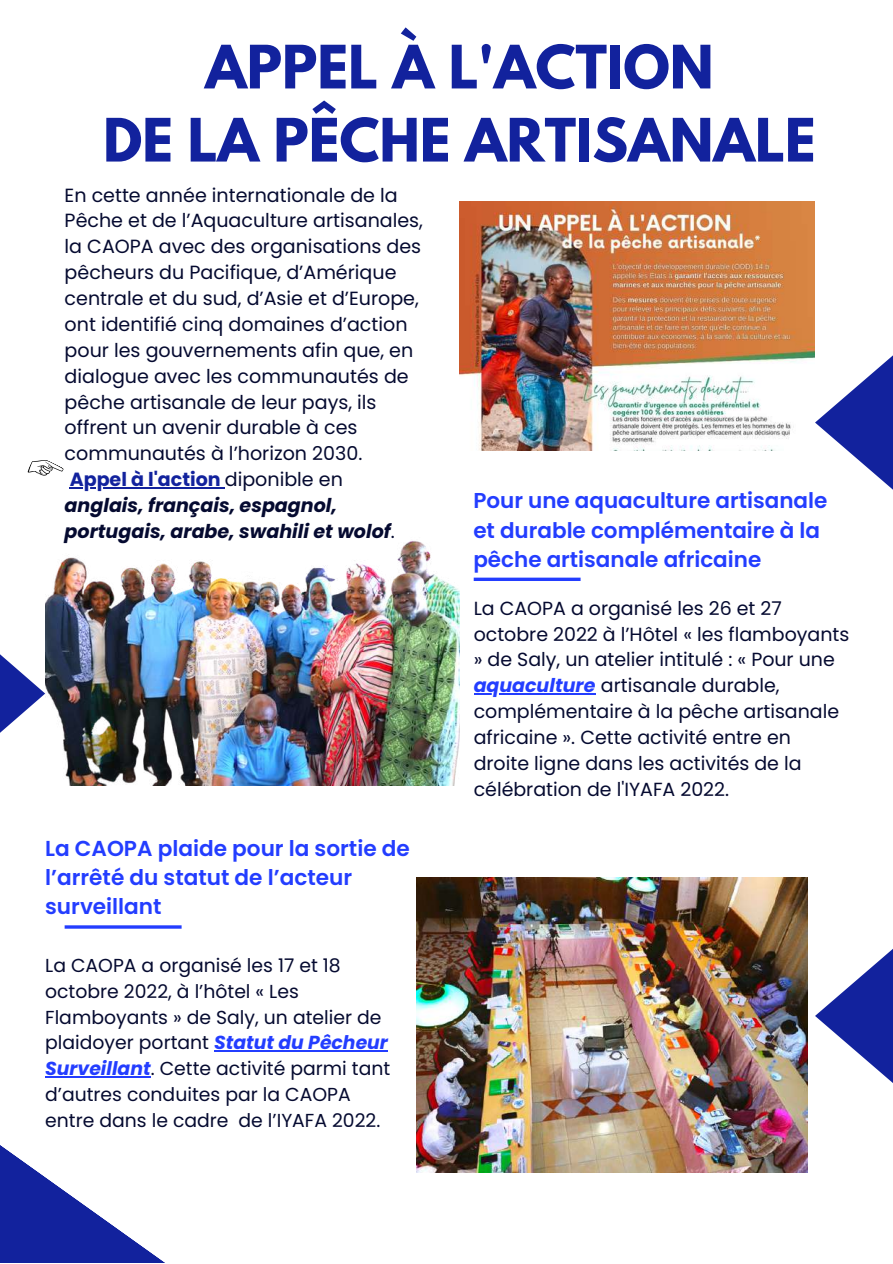
<style>
.page{position:relative;width:893px;height:1264px;background:#fff}
.page>*{position:absolute;margin:0;border:0;box-sizing:border-box;transform-origin:0 0}
.t1{font:700 52.95px/73.1px "League Spartan";color:#12229d;text-align:center}
.t2{font:600 21.6px/29.2px "Poppins";color:#233dff}
.t3{font:600 21.45px/29.2px "Poppins";color:#233dff}
.t4{font:19.05px/25.8px "Poppins";color:#050a30}
.t5{font:18.75px/25.8px "Poppins";color:#050a30}
.s1{font-weight:700;color:#12229d}
.s2{font-weight:700;font-style:italic}
.s3{font-weight:700;font-style:italic;color:#233dff}
</style>
<div class="page">
<img style="left:459px;top:202px;width:355px;height:248px">
<svg style="left:815px;top:356px;width:77px;height:133px"></svg>
<svg style="left:815px;top:949px;width:77px;height:133px"></svg>
<img style="left:45px;top:541px;width:414px;height:92px">
<img style="left:526px;top:878px;width:281px;height:294px">
<img style="left:0;top:633px;width:526px;height:629px">
<svg style="left:473px;top:577px;width:107px;height:4px"></svg>
<hr style="left:65px;top:925px;width:116px;height:3px;background:#233dff">
<svg style="left:27px;top:460px;width:37px;height:16px"></svg>
<hr style="left:70px;top:487px;width:155px;height:1px;background:#12229d">
<hr style="left:473px;top:693px;width:122px;height:1px;background:#233dff">
<h1 class="t1" style="left:103px;top:37px;width:714px">APPEL À L'ACTION<br>DE LA PÊCHE ARTISANALE</h1>
<p class="t4" style="left:65px;top:182px;width:360px">En cette année internationale de la Pêche et de l’Aquaculture artisanales, la CAOPA avec des organisations des pêcheurs du Pacifique, d’Amérique centrale et du sud, d’Asie et d’Europe, ont identifié cinq domaines d’action pour les gouvernements afin que, en dialogue avec les communautés de pêche artisanale de leur pays, ils offrent un avenir durable à ces communautés à l’horizon 2030.<br><span class="s1">Appel à l'action</span> diponible en<br><span class="s2">anglais, français, espagnol, portugais, arabe, swahili et wolof</span>.</p>
<p class="t3" style="left:473px;top:486px;width:355px">Pour une aquaculture artisanale et durable complémentaire à la pêche artisanale africaine</p>
<p class="t2" style="left:45px;top:833px;width:366px">La CAOPA plaide pour la sortie de l’arrêté du statut de l’acteur surveillant</p>
<p class="t5" style="left:45px;top:952px;width:346px">La CAOPA a organisé les 17 et 18 octobre 2022, à l’hôtel « Les Flamboyants » de Saly, un atelier de plaidoyer portant <span class="s3">Statut du Pêcheur Surveillant</span>. Cette activité parmi tant d’autres conduites par la CAOPA entre dans le cadre de l’IYAFA 2022.</p>
<p class="t4" style="left:473px;top:595px;width:377px">La CAOPA a organisé les 26 et 27 octobre 2022 à l’Hôtel « les flamboyants » de Saly, un atelier intitulé : « Pour une <span class="s3">aquaculture</span> artisanale durable, complémentaire à la pêche artisanale africaine ». Cette activité entre en droite ligne dans les activités de la célébration de l'IYAFA 2022.</p>
</div>
